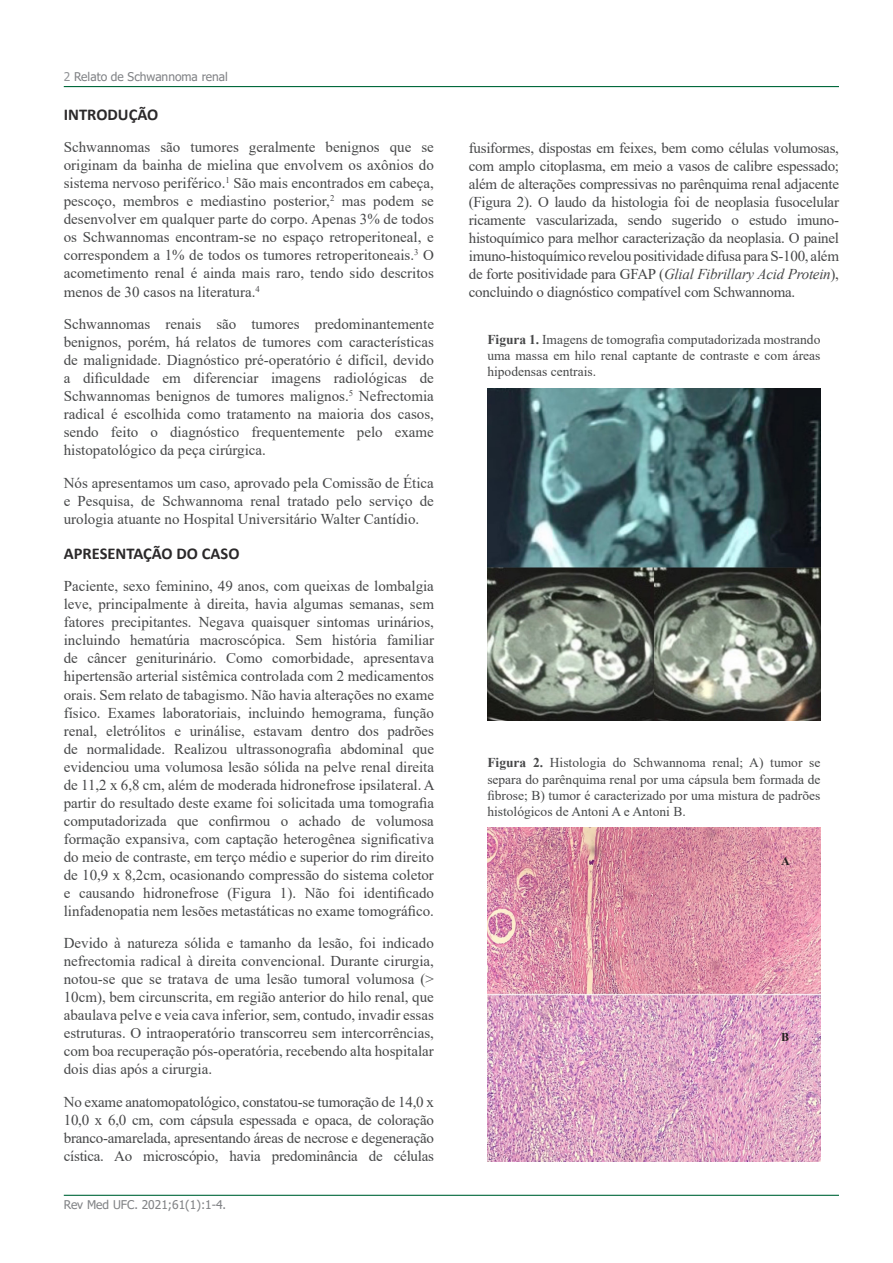
<style>
.page{position:relative;width:893px;height:1263px;background:#fff}
.page>*{position:absolute;margin:0;border:0;box-sizing:border-box;transform-origin:0 0}
.t1{font:700 16.5px "Calibri";color:#2b292a}
.t2{font:15px/18px "Times New Roman";color:#464748;text-align:justify}
.t3{font:13.5px/16.2px "Times New Roman";color:#464748;text-align:justify}
.t4{font:12px "Tahoma";color:#808285}
.t5{font:700 12px "Times New Roman";color:#231f20}
.s1{color:#939598}
.s2{font-style:italic}
.s3{font-weight:700}
</style>
<div class="page">
<hr style="left:64px;top:86px;width:775px;height:1px;background:#00683b">
<hr style="left:64px;top:1195px;width:775px;height:1px;background:#00683b">
<img style="left:487px;top:388px;width:333px;height:332px">
<img style="left:487px;top:828px;width:333px;height:333px">
<p class="t4" style="left:64px;top:69px;width:166px"><span class="s1">2</span> Relato de Schwannoma renal</p>
<p class="t1" style="left:64px;top:103px;width:96px">INTRODUÇÃO</p>
<p class="t2" style="left:64px;top:138px;width:372px">Schwannomas são tumores geralmente benignos que se originam da bainha de mielina que envolvem os axônios do sistema nervoso periférico.<sup>1</sup> São mais encontrados em cabeça, pescoço, membros e mediastino posterior,<sup>2</sup> mas podem se desenvolver em qualquer parte do corpo. Apenas 3% de todos os Schwannomas encontram-se no espaço retroperitoneal, e correspondem a 1% de todos os tumores retroperitoneais.<sup>3</sup> O acometimento renal é ainda mais raro, tendo sido descritos menos de 30 casos na literatura.<sup>4</sup></p>
<p class="t2" style="left:64px;top:315px;width:372px">Schwannomas renais são tumores predominantemente benignos, porém, há relatos de tumores com características de malignidade. Diagnóstico pré-operatório é difícil, devido a dificuldade em diferenciar imagens radiológicas de Schwannomas benignos de tumores malignos.<sup>5</sup> Nefrectomia radical é escolhida como tratamento na maioria dos casos, sendo feito o diagnóstico frequentemente pelo exame histopatológico da peça cirúrgica.</p>
<p class="t2" style="left:64px;top:474px;width:372px">Nós apresentamos um caso, aprovado pela Comissão de Ética e Pesquisa, de Schwannoma renal tratado pelo serviço de urologia atuante no Hospital Universitário Walter Cantídio.</p>
<p class="t1" style="left:64px;top:541px;width:177px">APRESENTAÇÃO DO CASO</p>
<p class="t2" style="left:64px;top:577px;width:372px">Paciente, sexo feminino, 49 anos, com queixas de lombalgia leve, principalmente à direita, havia algumas semanas, sem fatores precipitantes. Negava quaisquer sintomas urinários, incluindo hematúria macroscópica. Sem história familiar de câncer geniturinário. Como comorbidade, apresentava hipertensão arterial sistêmica controlada com 2 medicamentos orais. Sem relato de tabagismo. Não havia alterações no exame físico. Exames laboratoriais, incluindo hemograma, função renal, eletrólitos e urinálise, estavam dentro dos padrões de normalidade. Realizou ultrassonografia abdominal que evidenciou uma volumosa lesão sólida na pelve renal direita de 11,2 x 6,8 cm, além de moderada hidronefrose ipsilateral. A partir do resultado deste exame foi solicitada uma tomografia computadorizada que confirmou o achado de volumosa formação expansiva, com captação heterogênea significativa do meio de contraste, em terço médio e superior do rim direito de 10,9 x 8,2cm, ocasionando compressão do sistema coletor e causando hidronefrose (Figura 1). Não foi identificado linfadenopatia nem lesões metastáticas no exame tomográfico.</p>
<p class="t2" style="left:64px;top:934px;width:372px">Devido à natureza sólida e tamanho da lesão, foi indicado nefrectomia radical à direita convencional. Durante cirurgia, notou-se que se tratava de uma lesão tumoral volumosa (&gt; 10cm), bem circunscrita, em região anterior do hilo renal, que abaulava pelve e veia cava inferior, sem, contudo, invadir essas estruturas. O intraoperatório transcorreu sem intercorrências, com boa recuperação pós-operatória, recebendo alta hospitalar dois dias após a cirurgia.</p>
<p class="t2" style="left:64px;top:1092px;width:372px">No exame anatomopatológico, constatou-se tumoração de 14,0 x 10,0 x 6,0 cm, com cápsula espessada e opaca, de coloração branco-amarelada, apresentando áreas de necrose e degeneração cística. Ao microscópio, havia predominância de células</p>
<p class="t4" style="left:64px;top:1197px;width:164px">Rev Med UFC. 2021;61(1):1-4.</p>
<p class="t2" style="left:469px;top:138px;width:372px">fusiformes, dispostas em feixes, bem como células volumosas, com amplo citoplasma, em meio a vasos de calibre espessado; além de alterações compressivas no parênquima renal adjacente (Figura 2). O laudo da histologia foi de neoplasia fusocelular ricamente vascularizada, sendo sugerido o estudo imuno&shy;histoquímico para melhor caracterização da neoplasia. O painel imuno-histoquímico revelou positividade difusa para S-100, além de forte positividade para GFAP (<span class="s2">Glial Fibrillary Acid Protein</span>), concluindo o diagnóstico compatível com Schwannoma.</p>
<p class="t3" style="left:487px;top:331px;width:335px"><span class="s3">Figura 1.</span> Imagens de tomografia computadorizada mostrando uma massa em hilo renal captante de contraste e com áreas hipodensas centrais.</p>
<p class="t3" style="left:487px;top:754px;width:335px"><span class="s3">Figura 2.</span> Histologia do Schwannoma renal; A) tumor se separa do parênquima renal por uma cápsula bem formada de fibrose; B) tumor é caracterizado por uma mistura de padrões histológicos de Antoni A e Antoni B.</p>
<p class="t5" style="left:781px;top:852px;width:10px">A</p>
<p class="t5" style="left:781px;top:1028px;width:10px">B</p>
</div>
